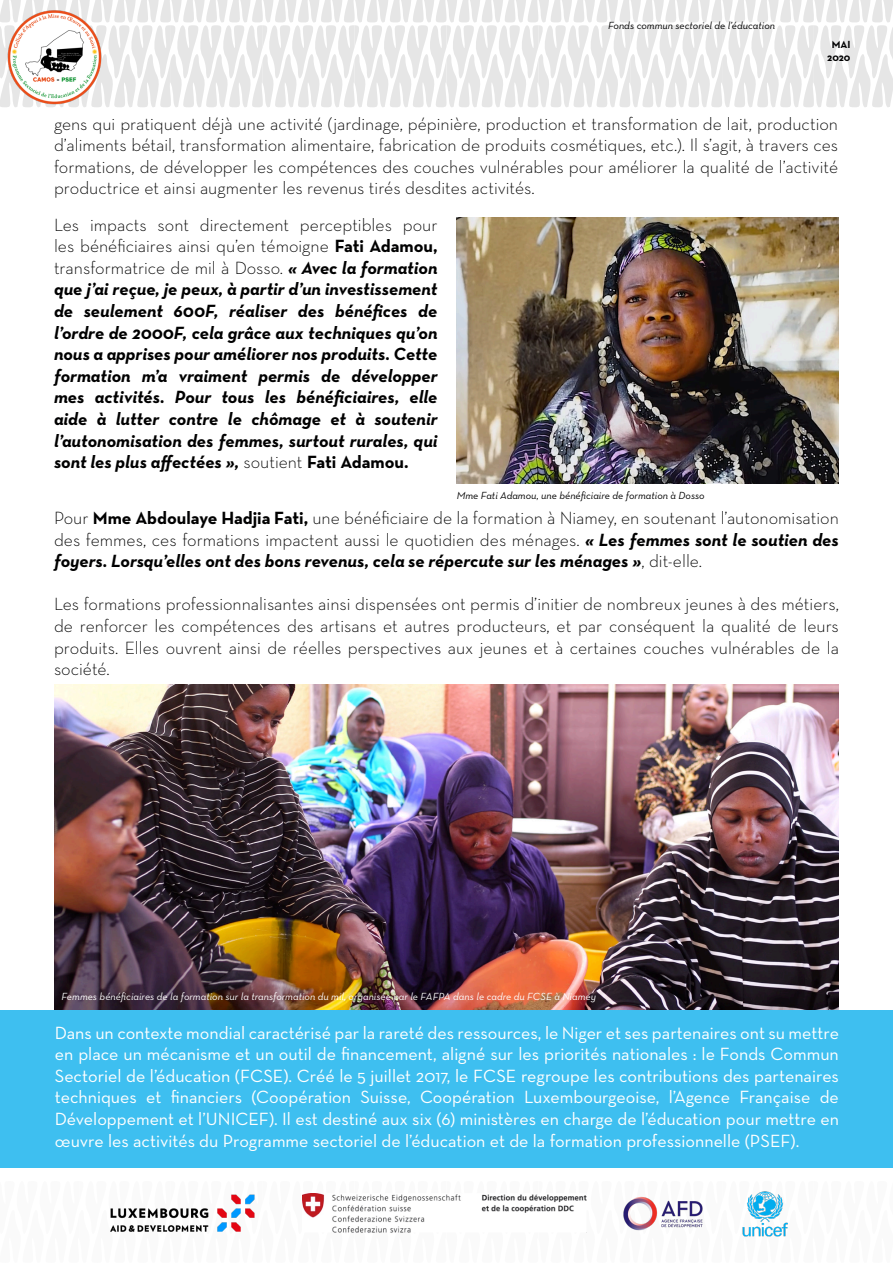
<style>
.page{position:relative;width:893px;height:1263px;background:#fff}
.page>*{position:absolute;margin:0;border:0;box-sizing:border-box;transform-origin:0 0}
.Paragraphe_texte{font:300 18px/21.6px "Neutra Text";color:#000001;text-align:justify}
.Paragraphe_texte-2{font:18px/21.6px "Neutra Text";color:#fff;text-align:justify}
.Paragraphe_texte-3{font:italic 700 18px/21.6px "Neutra Text";color:#000001;text-align:justify}
.t1{font:italic 10.5px "Neutra Text";color:#fff}
.Paragraphe_texte-4{font:italic 10.5px "Neutra Text";color:#000001}
.t2{font:700 10.5px "Neutra Text";color:#000001}
.s1{font-weight:300;font-style:normal}
.s2{font-style:normal}
.s3{font-weight:700}
.s4{font-weight:700;font-style:italic}
</style>
<div class="page">
<img style="left:623px;top:1196px;width:80px;height:35px">
<img style="left:110px;top:1194px;width:145px;height:38px">
<img style="left:742px;top:1191px;width:46px;height:46px">
<img style="left:302px;top:1193px;width:285px;height:39px">
<svg style="left:3px;top:0;width:890px;height:107px"></svg>
<img style="left:0;top:4px;width:115px;height:103px">
<div style="left:0;top:1010px;width:893px;height:157px;background:#3ebff0"></div>
<img style="left:55px;top:685px;width:784px;height:325px">
<img style="left:456px;top:218px;width:383px;height:266px">
<p class="Paragraphe_texte-4" style="left:608px;top:19px;width:168px">Fonds commun sectoriel de l’éducation</p>
<p class="t2" style="left:832px;top:38px;width:20px">MAI</p>
<p class="t2" style="left:827px;top:51px;width:25px">2020</p>
<p class="Paragraphe_texte" style="left:54px;top:112px;width:786px">gens qui pratiquent déjà une activité (jardinage, pépinière, production et transformation de lait, production d’aliments bétail, transformation alimentaire, fabrication de produits cosmétiques, etc.). Il s’agit, à travers ces formations, de développer les compétences des couches vulnérables pour améliorer la qualité de l’activité productrice et ainsi augmenter les revenus tirés desdites activités.</p>
<p class="Paragraphe_texte-3" style="left:54px;top:213px;width:385px"><span class="s1">Les impacts sont directement perceptibles pour les bénéficiaires ainsi qu’en témoigne</span> <span class="s2">Fati Adamou, </span><span class="s1">transformatrice de mil à Dosso.</span> « Avec la formation que j’ai reçue, je peux, à partir d’un investissement de seulement 600F, réaliser des bénéfices de l’ordre de 2000F, cela grâce aux techniques qu’on nous a apprises pour améliorer nos produits. Cette formation m’a vraiment permis de développer mes activités. Pour tous les bénéficiaires, elle aide à lutter contre le chômage et à soutenir l’autonomisation des femmes, surtout rurales, qui sont les plus affectées », <span class="s1">soutient</span> <span class="s2">Fati Adamou.</span></p>
<p class="Paragraphe_texte" style="left:54px;top:507px;width:786px">Pour <span class="s3">Mme Abdoulaye Hadjia Fati,</span> une bénéficiaire de la formation à Niamey, en soutenant l’autonomisation des femmes, ces formations impactent aussi le quotidien des ménages. <span class="s4">« Les femmes sont le soutien des foyers. Lorsqu’elles ont des bons revenus, cela se répercute sur les ménages »</span>, dit-elle.</p>
<p class="Paragraphe_texte" style="left:54px;top:593px;width:786px">Les formations professionnalisantes ainsi dispensées ont permis d’initier de nombreux jeunes à des métiers, de renforcer les compétences des artisans et autres producteurs, et par conséquent la qualité de leurs produits. Elles ouvrent ainsi de réelles perspectives aux jeunes et à certaines couches vulnérables de la société.</p>
<p class="Paragraphe_texte-4" style="left:457px;top:489px;width:249px">Mme Fati Adamou, une bénéficiaire de formation à Dosso</p>
<p class="t1" style="left:61px;top:990px;width:536px">Femmes bénéficiaires de la formation sur la transformation du mil, organisée par le FAFPA dans le cadre du FCSE à Niamey</p>
<p class="Paragraphe_texte-2" style="left:55px;top:1021px;width:786px">Dans un contexte mondial caractérisé par la rareté des ressources, le Niger et ses partenaires ont su mettre en place un mécanisme et un outil de financement, aligné sur les priorités nationales : le Fonds Commun Sectoriel de l’éducation (FCSE). Créé le 5 juillet 2017, le FCSE regroupe les contributions des partenaires techniques et financiers (Coopération Suisse, Coopération Luxembourgeoise, l’Agence Française de Développement et l’UNICEF). Il est destiné aux six (6) ministères en charge de l’éducation pour mettre en œuvre les activités du Programme sectoriel de l’éducation et de la formation professionnelle (PSEF).</p>
</div>
